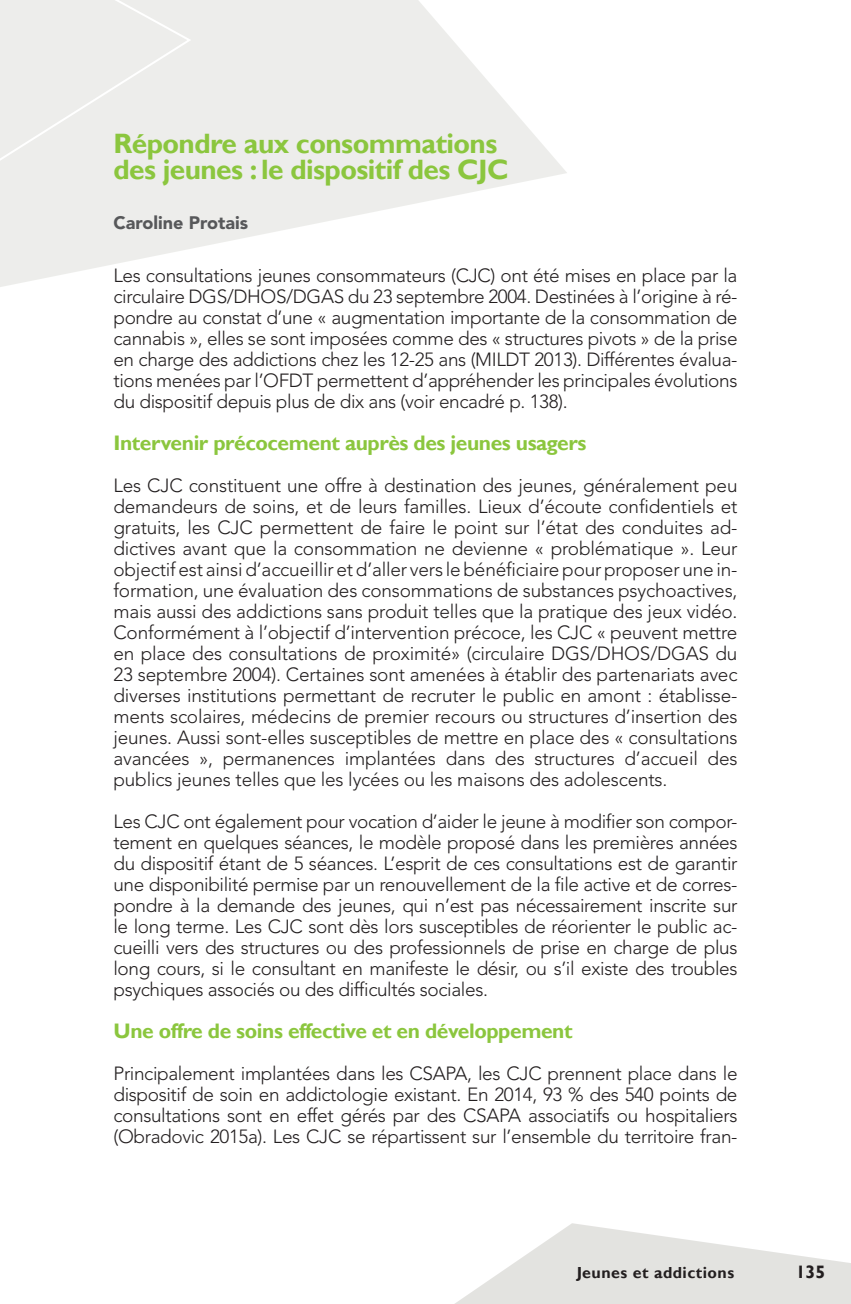
<style>
.page{position:relative;width:851px;height:1304px;background:#fff}
.page>*{position:absolute;margin:0;border:0;box-sizing:border-box;transform-origin:0 0}
.t1{font:700 28px/26px "Gill Sans";letter-spacing:-.02em;color:#8bc63e}
.t2{font:700 21px "Gill Sans";letter-spacing:-.02em;color:#8bc63e}
.t3{font:300 19px/21px "Avenir LT Std";letter-spacing:-.02em;color:#231f20;text-align:justify}
.t4{font:900 18px "Avenir LT Std";color:#57585a}
.t5{font:700 18px "Gill Sans";color:#231f20}
.t6{font:700 16px "Gill Sans";letter-spacing:.03em;color:#231f20}
</style>
<div class="page">
<svg style="left:0;top:0;width:567px;height:287px;fill:#ededeb"></svg>
<div style="left:0;top:0;width:193px;height:182px;background:#ededeb"></div>
<svg style="left:455px;top:1223px;width:395px;height:81px"></svg>
<h1 class="t1" style="left:113px;top:131px;width:396px">Répondre aux consommations des jeunes : le dispositif des CJC</h1>
<p class="t4" style="left:113px;top:212px;width:136px">Caroline Protais</p>
<p class="t3" style="left:113px;top:265px;width:625px">Les consultations jeunes consommateurs (CJC) ont été mises en place par la circulaire DGS/DHOS/DGAS du 23 septembre 2004. Destinées à l’origine à ré&shy;pondre au constat d’une « augmentation importante de la consommation de cannabis », elles se sont imposées comme des « structures pivots » de la prise en charge des addictions chez les 12-25 ans (MILDT 2013). Différentes évalua&shy;tions menées par l’OFDT permettent d’appréhender les principales évolutions du dispositif depuis plus de dix ans (voir encadré p. 138).</p>
<p class="t2" style="left:113px;top:430px;width:474px">Intervenir précocement auprès des jeunes usagers</p>
<p class="t3" style="left:113px;top:475px;width:625px">Les CJC constituent une offre à destination des jeunes, généralement peu demandeurs de soins, et de leurs familles. Lieux d’écoute confidentiels et gratuits, les CJC permettent de faire le point sur l’état des conduites ad&shy;dictives avant que la consommation ne devienne « problématique ». Leur objectif est ainsi d’accueillir et d’aller vers le bénéficiaire pour proposer une in&shy;formation, une évaluation des consommations de substances psychoactives, mais aussi des addictions sans produit telles que la pratique des jeux vidéo.<br>Conformément à l’objectif d’intervention précoce, les CJC « peuvent mettre en place des consultations de proximité» (circulaire DGS/DHOS/DGAS du 23 septembre 2004). Certaines sont amenées à établir des partenariats avec diverses institutions permettant de recruter le public en amont : établisse&shy;ments scolaires, médecins de premier recours ou structures d’insertion des jeunes. Aussi sont-elles susceptibles de mettre en place des « consultations avancées », permanences implantées dans des structures d’accueil des publics jeunes telles que les lycées ou les maisons des adolescents.</p>
<p class="t3" style="left:113px;top:811px;width:625px">Les CJC ont également pour vocation d’aider le jeune à modifier son compor&shy;tement en quelques séances, le modèle proposé dans les premières années du dispositif étant de 5 séances. L’esprit de ces consultations est de garantir une disponibilité permise par un renouvellement de la file active et de corres&shy;pondre à la demande des jeunes, qui n’est pas nécessairement inscrite sur le long terme. Les CJC sont dès lors susceptibles de réorienter le public ac&shy;cueilli vers des structures ou des professionnels de prise en charge de plus long cours, si le consultant en manifeste le désir, ou s’il existe des troubles psychiques associés ou des difficultés sociales.</p>
<p class="t2" style="left:113px;top:1018px;width:460px">Une offre de soins effective et en développement</p>
<p class="t3" style="left:113px;top:1063px;width:625px">Principalement implantées dans les CSAPA, les CJC prennent place dans le dispositif de soin en addictologie existant. En 2014, 93 % des 540 points de consultations sont en effet gérés par des CSAPA associatifs ou hospitaliers (Obradovic 2015a). Les CJC se répartissent sur l’ensemble du territoire fran-</p>
<p class="t6" style="left:576px;top:1263px;width:159px">Jeunes et addictions</p>
<p class="t5" style="left:795px;top:1261px;width:31px">135</p>
</div>
